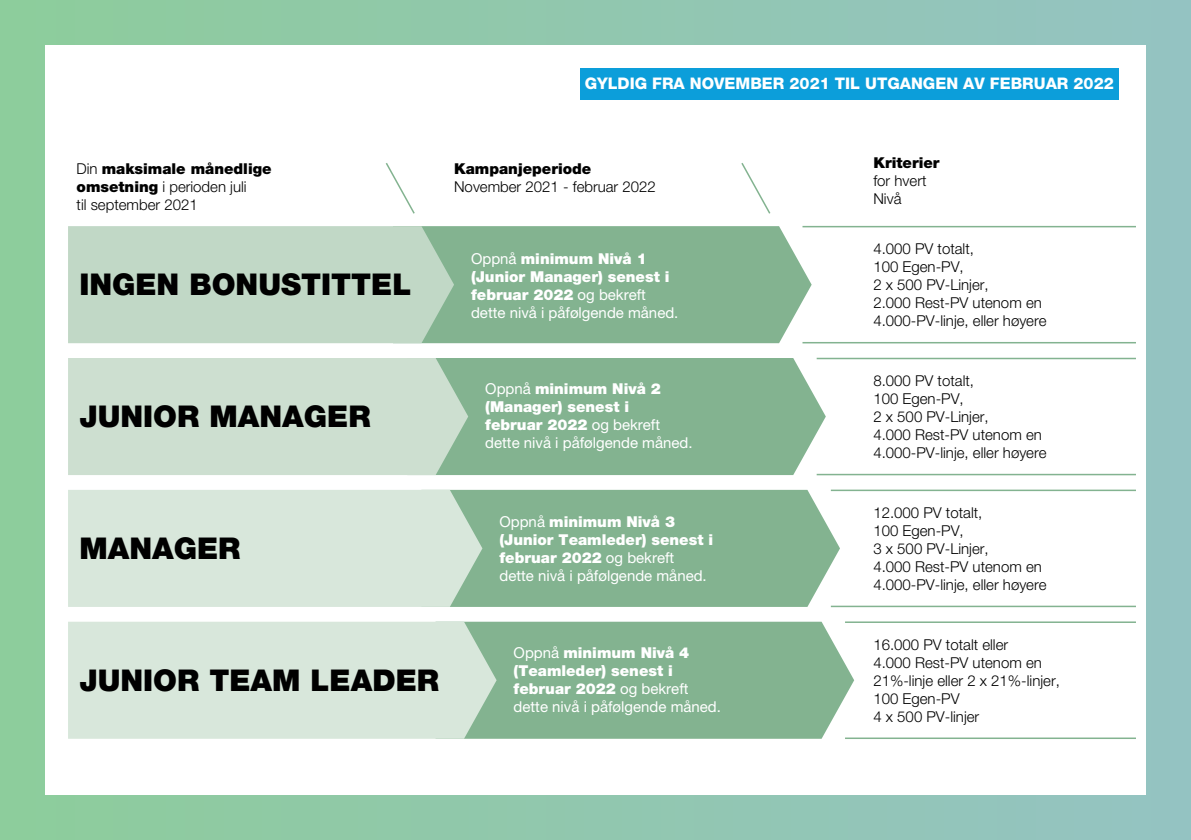
<style>
.page{position:relative;width:1191px;height:840px;background:#fff}
.page>*{position:absolute;margin:0;border:0;box-sizing:border-box;transform-origin:0 0}
.t1{font:900 30px "Helvetica Neue LT Pro";color:#000}
.t2{font:800 16px "Helvetica Neue LT Pro";color:#fff}
.t3{font:300 15px/18px "Helvetica Neue LT Pro";color:#000}
.t4{font:900 15px/18px "Helvetica Neue LT Pro";color:#fff}
.t5{font:15px/18px "Helvetica Neue LT Pro";color:#fff}
.t6{font:900 15px "Helvetica Neue LT Pro";color:#000}
.s1{font-weight:900}
.s2{font-weight:400}
</style>
<div class="page">
<div style="left:0;top:0;width:1191px;height:839px;background:linear-gradient(to right,#90cd9d,#97c4c4)"></div>
<div style="left:45px;top:45px;width:1100px;height:749px;background:#fff"></div>
<div style="left:454px;top:226px;width:357px;height:117px;background:#83b390"></div>
<div style="left:468px;top:358px;width:358px;height:117px;background:#83b390"></div>
<div style="left:482px;top:489px;width:358px;height:117px;background:#83b390"></div>
<div style="left:68px;top:226px;width:386px;height:117px;background:#c1d8c6"></div>
<div style="left:68px;top:358px;width:400px;height:117px;background:#cddfd0"></div>
<div style="left:68px;top:489px;width:414px;height:117px;background:#d8e7db"></div>
<hr style="left:802px;top:342px;width:334px;height:1px;background:#83b390">
<hr style="left:816px;top:473px;width:320px;height:2px;background:#83b390">
<hr style="left:831px;top:605px;width:305px;height:1px;background:#83b390">
<hr style="left:845px;top:737px;width:291px;height:1px;background:#83b390">
<hr style="left:802px;top:226px;width:334px;height:1px;background:#83b390">
<hr style="left:816px;top:357px;width:320px;height:2px;background:#83b390">
<hr style="left:831px;top:489px;width:305px;height:2px;background:#83b390">
<hr style="left:845px;top:621px;width:291px;height:1px;background:#83b390">
<svg style="left:385px;top:163px;width:30px;height:51px"></svg>
<svg style="left:741px;top:163px;width:30px;height:51px"></svg>
<div style="left:496px;top:621px;width:358px;height:117px;background:#83b390"></div>
<div style="left:68px;top:621px;width:428px;height:117px;background:#d8e7db"></div>
<div style="left:580px;top:68px;width:538px;height:31px;background:#0c9eda"></div>
<p class="t2" style="left:584px;top:74px;width:530px">GYLDIG FRA NOVEMBER 2021 TIL UTGANGEN AV FEBRUAR 2022</p>
<p class="t3" style="left:77px;top:159px;width:197px">Din <span class="s1">maksimale månedlige omsetning</span> i perioden juli<br>til september 2021</p>
<p class="t6" style="left:454px;top:159px;width:139px">Kampanjeperiode</p>
<p class="t3" style="left:454px;top:177px;width:203px">November 2021 - februar 2022</p>
<h1 class="t1" style="left:79px;top:266px;width:333px">INGEN BONUSTITTEL</h1>
<h1 class="t1" style="left:79px;top:397px;width:293px">JUNIOR MANAGER</h1>
<h1 class="t1" style="left:79px;top:530px;width:163px">MANAGER</h1>
<h1 class="t1" style="left:79px;top:662px;width:361px">JUNIOR TEAM LEADER</h1>
<p class="t4" style="left:471px;top:249px;width:209px"><span class="s2">Oppnå</span> minimum Nivå 1 (Junior Manager) senest i februar 2022 <span class="s2">og bekreft dette nivå i påfølgende måned.</span></p>
<p class="t5" style="left:485px;top:379px;width:209px">Oppnå <span class="s1">minimum Nivå 2 (Manager) senest i<br>februar 2022</span> og bekreft dette nivå i påfølgende måned.</p>
<p class="t4" style="left:499px;top:512px;width:215px"><span class="s2">Oppnå</span> minimum Nivå 3 (Junior Teamleder) senest i februar 2022 <span class="s2">og bekreft<br>dette nivå i påfølgende måned.</span></p>
<p class="t4" style="left:513px;top:643px;width:209px"><span class="s2">Oppnå</span> minimum Nivå 4 (Teamleder) senest i februar 2022 <span class="s2">og bekreft dette nivå i påfølgende måned.</span></p>
<p class="t6" style="left:873px;top:153px;width:68px">Kriterier</p>
<p class="t3" style="left:873px;top:171px;width:55px">for hvert<br>Nivå</p>
<p class="t3" style="left:873px;top:239px;width:175px">4.000 PV totalt,<br>100 Egen-PV,<br>2 x 500 PV-Linjer,<br>2.000 Rest-PV utenom en<br>4.000-PV-linje, eller høyere</p>
<p class="t3" style="left:873px;top:371px;width:175px">8.000 PV totalt,<br>100 Egen-PV,<br>2 x 500 PV-Linjer,<br>4.000 Rest-PV utenom en<br>4.000-PV-linje, eller høyere</p>
<p class="t3" style="left:873px;top:502px;width:175px">12.000 PV totalt,<br>100 Egen-PV,<br>3 x 500 PV-Linjer,<br>4.000 Rest-PV utenom en<br>4.000-PV-linje, eller høyere</p>
<p class="t3" style="left:873px;top:634px;width:188px">16.000 PV totalt eller<br>4.000 Rest-PV utenom en<br>21%-linje eller 2 x 21%-linjer,<br>100 Egen-PV<br>4 x 500 PV-linjer</p>
</div>
